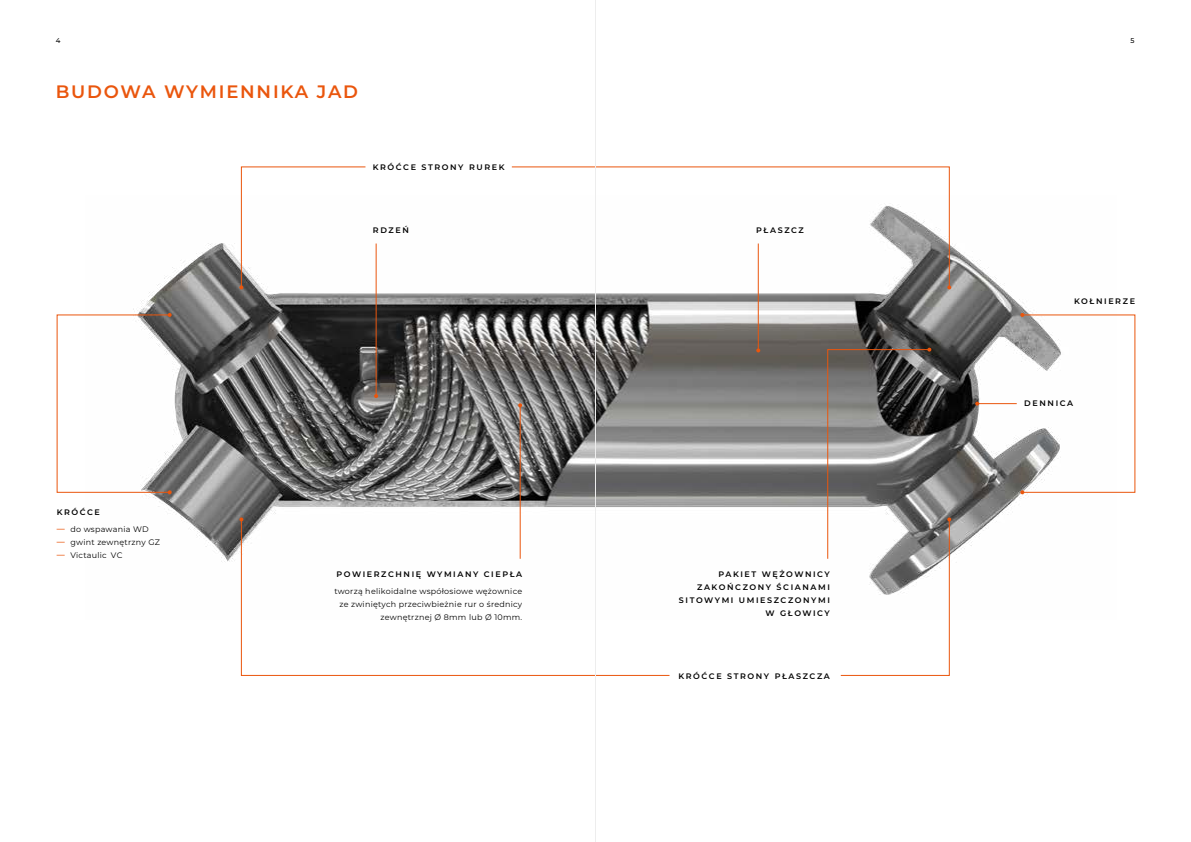
<style>
.page{position:relative;width:1191px;height:842px;background:#fff}
.page>*{position:absolute;margin:0;border:0;box-sizing:border-box;transform-origin:0 0}
.t1{font:600 18px "Montserrat";letter-spacing:.1em;color:#ea560d}
.t2{font:600 8px/13px "Montserrat";letter-spacing:.2em;color:#000;text-align:right}
.t3{font:8px/13px "Montserrat";letter-spacing:.03em;color:#000;text-align:right}
.t4{font:500 7px "Montserrat";color:#000}
.s1{font-weight:600;color:#ea560d}
</style>
<div class="page">
<img style="left:133px;top:243px;width:928px;height:320px">
<hr style="left:758px;top:243px;width:1px;height:107px;background:#ea560d">
<svg style="left:756px;top:348px;width:4px;height:4px"></svg>
<hr style="left:376px;top:243px;width:1px;height:153px;background:#ea560d">
<svg style="left:374px;top:394px;width:4px;height:4px"></svg>
<hr style="left:520px;top:405px;width:1px;height:154px;background:#ea560d">
<svg style="left:518px;top:403px;width:4px;height:4px"></svg>
<hr style="left:977px;top:403px;width:39px;height:1px;background:#ea560d">
<svg style="left:975px;top:402px;width:4px;height:4px"></svg>
<svg style="left:511px;top:166px;width:439px;height:122px"></svg>
<svg style="left:947px;top:285px;width:4px;height:4px"></svg>
<svg style="left:240px;top:518px;width:430px;height:158px"></svg>
<svg style="left:239px;top:517px;width:4px;height:4px"></svg>
<svg style="left:239px;top:166px;width:127px;height:123px"></svg>
<svg style="left:826px;top:348px;width:125px;height:328px"></svg>
<svg style="left:1020px;top:490px;width:4px;height:4px"></svg>
<svg style="left:1020px;top:313px;width:4px;height:4px"></svg>
<svg style="left:168px;top:490px;width:4px;height:4px"></svg>
<svg style="left:168px;top:313px;width:4px;height:4px"></svg>
<hr style="left:595px;top:0;width:1px;height:842px;background:#ededed">
<p class="t4" style="left:56px;top:35px;width:6px">4</p>
<h1 class="t1" style="left:56px;top:79px;width:304px">BUDOWA WYMIENNIKA JAD</h1>
<p class="t2" style="left:373px;top:161px;width:133px">KRÓĆCE STRONY RUREK</p>
<p class="t2" style="left:373px;top:224px;width:37px">RDZEŃ</p>
<p class="t2" style="left:57px;top:505px;width:45px">KRÓĆCE</p>
<p class="t3" style="left:57px;top:522px;width:93px"><span class="s1">—</span> do wspawania WD</p>
<p class="t3" style="left:57px;top:535px;width:105px"><span class="s1">—</span> gwint zewnętrzny GZ</p>
<p class="t3" style="left:57px;top:548px;width:67px"><span class="s1">—</span> Victaulic VC</p>
<p class="t2" style="left:336px;top:567px;width:187px">POWIERZCHNIĘ WYMIANY CIEPŁA</p>
<p class="t3" style="left:334px;top:584px;width:189px">tworzą helikoidalne współosiowe wężownice ze zwiniętych przeciwbieżnie rur o średnicy zewnętrznej Ø 8mm lub Ø 10mm.</p>
<p class="t2" style="left:756px;top:224px;width:49px">PŁASZCZ</p>
<p class="t2" style="left:679px;top:567px;width:152px">PAKIET WĘŻOWNICY<br>ZAKOŃCZONY ŚCIANAMI<br>SITOWYMI UMIESZCZONYMI<br>W GŁOWICY</p>
<p class="t2" style="left:678px;top:669px;width:153px">KRÓĆCE STRONY PŁASZCZA</p>
<p class="t4" style="left:1130px;top:35px;width:6px">5</p>
<p class="t2" style="left:1074px;top:294px;width:62px">KOŁNIERZE</p>
<p class="t2" style="left:1024px;top:396px;width:50px">DENNICA</p>
</div>
